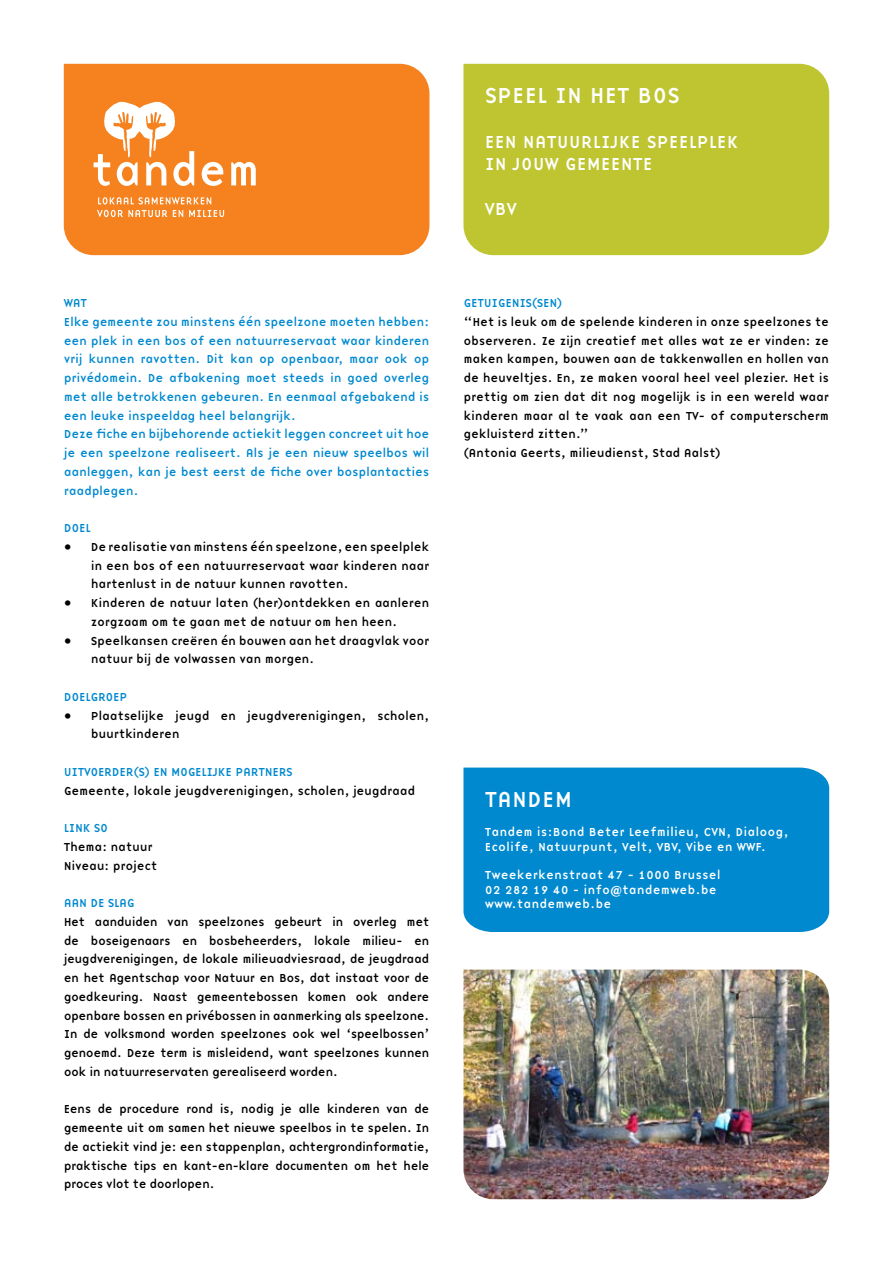
<style>
.page{position:relative;width:893px;height:1263px;background:#fff}
.page>*{position:absolute;margin:0;border:0;box-sizing:border-box;transform-origin:0 0}
.t1{font:22.5px "Base Nine";color:#fff}
.t2{font:18px/22.5px "Base Nine";color:#fff}
.t3{font:12px/18.8px "Base Nine";letter-spacing:-.03em;color:#000}
.t4{font:12px/18.8px "Base Nine";letter-spacing:-.03em;color:#0089cf}
.t5{font:12px/18.8px "Base Nine";letter-spacing:-.05em;color:#000}
.t6{font:12px/14.4px "Base Nine";color:#fff}
.s1{color:#0089cf}
</style>
<div class="page">
<div style="left:64px;top:64px;width:365px;height:191px;background:#f5821f"></div>
<svg style="left:202px;top:162px;width:22px;height:24px"></svg>
<svg style="left:231px;top:162px;width:25px;height:23px"></svg>
<svg style="left:94px;top:102px;width:100px;height:84px"></svg>
<svg style="left:97px;top:210px;width:127px;height:7px"></svg>
<svg style="left:98px;top:197px;width:113px;height:7px"></svg>
<div style="left:463px;top:64px;width:366px;height:191px;background:#bec531"></div>
<img style="left:463px;top:969px;width:366px;height:230px">
<div style="left:463px;top:767px;width:366px;height:165px;background:#0089cf"></div>
<p class="t4" style="left:64px;top:293px;width:367px">Wat<br>Elke gemeente zou minstens één speelzone moeten hebben: een plek in een bos of een natuurreservaat waar kinderen vrij kunnen ravotten. Dit kan op openbaar, maar ook op privédomein. De afbakening moet steeds in goed overleg met alle betrokkenen gebeuren. En eenmaal afgebakend is een leuke inspeeldag heel belangrijk.<br>Deze fiche en bijbehorende actiekit leggen concreet uit hoe je een speelzone realiseert. A ls je een nieuw speelbos wil aanleggen, kan je best eerst de fiche over bosplantacties raadplegen.</p>
<p class="t4" style="left:64px;top:518px;width:28px">Doel</p>
<p class="t3" style="left:91px;top:537px;width:340px">De realisatie van minstens één speelzone, een speelplek in een bos of een natuurreservaat waar kinderen naar hartenlust in de natuur kunnen ravotten.<br>Kinderen de natuur laten (her)ontdekken en aanleren zorgzaam om te gaan met de natuur om hen heen.<br>Speelkansen creëren én bouwen aan het draagvlak voor natuur bij de volwassen van morgen.</p>
<p class="t3" style="left:91px;top:687px;width:340px;text-indent:-27px"><span class="s1">Doelgroep<br></span>Plaatselijke jeugd en jeugdverenigingen, scholen, buurtkinderen</p>
<p class="t3" style="left:64px;top:762px;width:353px"><span class="s1">Uitvoerder(s) en mogelijke partners<br></span>Gemeente, lokale jeugdverenigingen, scholen, jeugdraad</p>
<p class="t3" style="left:64px;top:818px;width:95px"><span class="s1">Link SO<br></span>Thema: natuur<br>Niveau: project</p>
<p class="t5" style="left:64px;top:893px;width:367px"><span class="s1">Aan de slag<br></span>Het aanduiden van speelzones gebeurt in overleg met de boseigenaars en bosbeheerders, lokale milieu- en jeugdverenigingen, de lokale milieuadviesraad, de jeugdraad en het Agentschap voor Natuur en Bos, dat instaat voor de goedkeuring. Naast gemeentebossen komen ook andere openbare bossen en privébossen in aanmerking als speelzone.<br>In de volksmond worden speelzones ook wel ‘speelbossen’ genoemd. Deze term is misleidend, want speelzones kunnen ook in natuurreservaten gerealiseerd worden.</p>
<p class="t3" style="left:64px;top:1100px;width:367px;text-align:justify">Eens de procedure rond is, nodig je alle kinderen van de gemeente uit om samen het nieuwe speelbos in te spelen. In de actiekit vind je: een stappenplan, achtergrondinformatie, praktische tips en kant-en-klare documenten om het hele proces vlot te doorlopen.</p>
<p class="t3" style="left:64px;top:537px;width:10px">•</p>
<p class="t3" style="left:64px;top:593px;width:10px">•</p>
<p class="t3" style="left:64px;top:631px;width:10px">•</p>
<p class="t3" style="left:64px;top:706px;width:10px">•</p>
<p class="t1" style="left:485px;top:79px;width:26px">Spee</p>
<p class="t1" style="left:537px;top:79px;width:141px">l in het bos</p>
<p class="t2" style="left:485px;top:130px;width:243px">Ee n natuu rlijke spee lplek in jouw gemeente</p>
<p class="t2" style="left:485px;top:197px;width:34px">VBV</p>
<p class="t3" style="left:463px;top:293px;width:367px"><span class="s1">Getu ige nis(se n)<br></span>“Het is leuk om de spelende kinderen in onze speelzones te observeren. Ze zijn creatief met alles wat ze er vinden: ze maken kampen, bouwen aan de takkenwallen en hollen van de heuveltjes. En, ze maken vooral heel veel plezier. Het is prettig om zien dat dit nog mogelijk is in een wereld waar kinderen maar al te vaak aan een TV- of computerscherm gekluisterd zitten.”<br>(Antonia Geerts, milieudienst, Stad Aalst)</p>
<p class="t1" style="left:485px;top:784px;width:89px">Tandem</p>
<p class="t6" style="left:485px;top:825px;width:306px">Tandem is:Bond Beter Leefmilieu, CVN, Dialoog,<br>Ecolife, Natuurpunt, Velt, VBV, Vibe en WWF.</p>
<p class="t6" style="left:485px;top:868px;width:238px">Tweekerkenstraat 47 - 1000 Brussel<br>02 282 19 40 - info@tandemweb.be www.tandemweb.be</p>
</div>
